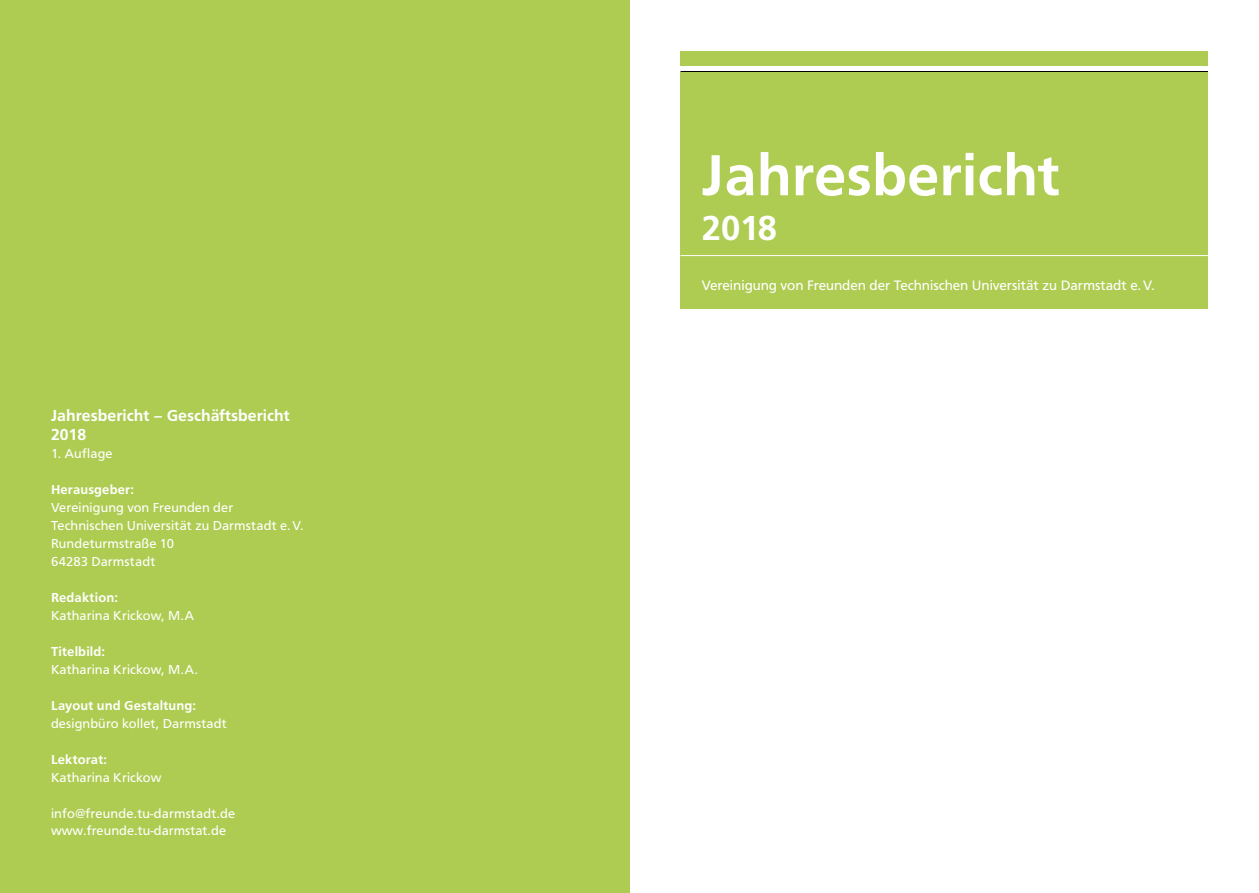
<style>
.page{position:relative;width:1259px;height:893px;background:#fff}
.page>*{position:absolute;margin:0;border:0;box-sizing:border-box;transform-origin:0 0}
.t1{font:500 60px "Front Page";color:#fff}
.t2{font:500 36px "Front Page";color:#fff}
.t3{font:500 16.5px/19.8px "Front Page";color:#fff}
.t4{font:14.25px "Front Page";color:#fff}
.t5{font:13.5px/18px "Front Page";letter-spacing:.01em;color:#fff}
.t6{font:500 13.5px "Front Page";letter-spacing:.01em;color:#fff}
</style>
<div class="page">
<div style="left:0;top:0;width:629px;height:893px;background:#aecc52"></div>
<div style="left:680px;top:51px;width:528px;height:14px;background:#aecc52"></div>
<hr style="left:680px;top:71px;width:528px;height:2px;background:#000">
<div style="left:680px;top:72px;width:528px;height:237px;background:#aecc52"></div>
<hr style="left:680px;top:255px;width:528px;height:1px;background:#fff">
<p class="t3" style="left:51px;top:404px;width:240px">Jahresbericht – Geschäftsbericht<br>2018</p>
<p class="t5" style="left:51px;top:444px;width:63px">1. Auflage</p>
<p class="t6" style="left:51px;top:480px;width:84px">Herausgeber:</p>
<p class="t5" style="left:51px;top:498px;width:254px">Vereinigung von Freunden der<br>Technischen Universität zu Darmstadt e.V.<br>Rundeturmstraße 10<br>64283 Darmstadt</p>
<p class="t6" style="left:51px;top:588px;width:68px">Redaktion:</p>
<p class="t5" style="left:51px;top:606px;width:144px">Katharina Krickow, M.A</p>
<p class="t6" style="left:51px;top:642px;width:56px">Titelbild:</p>
<p class="t5" style="left:51px;top:660px;width:148px">Katharina Krickow, M.A.</p>
<p class="t6" style="left:51px;top:696px;width:147px">Layout und Gestaltung:</p>
<p class="t5" style="left:51px;top:714px;width:177px">designbüro kollet, Darmstadt</p>
<p class="t6" style="left:51px;top:750px;width:58px">Lektorat:</p>
<p class="t5" style="left:51px;top:768px;width:112px">Katharina Krickow</p>
<p class="t5" style="left:51px;top:803px;width:186px;line-height:17.5px">info@freunde.tu-darmstadt.de www.freunde.tu-darmstat.de</p>
<h1 class="t1" style="left:702px;top:131px;width:360px">Jahresbericht</h1>
<h2 class="t2" style="left:702px;top:202px;width:77px">2018</h2>
<p class="t4" style="left:702px;top:274px;width:455px">Vereinigung von Freunden der Technischen Universität zu Darmstadt e.V.</p>
</div>
